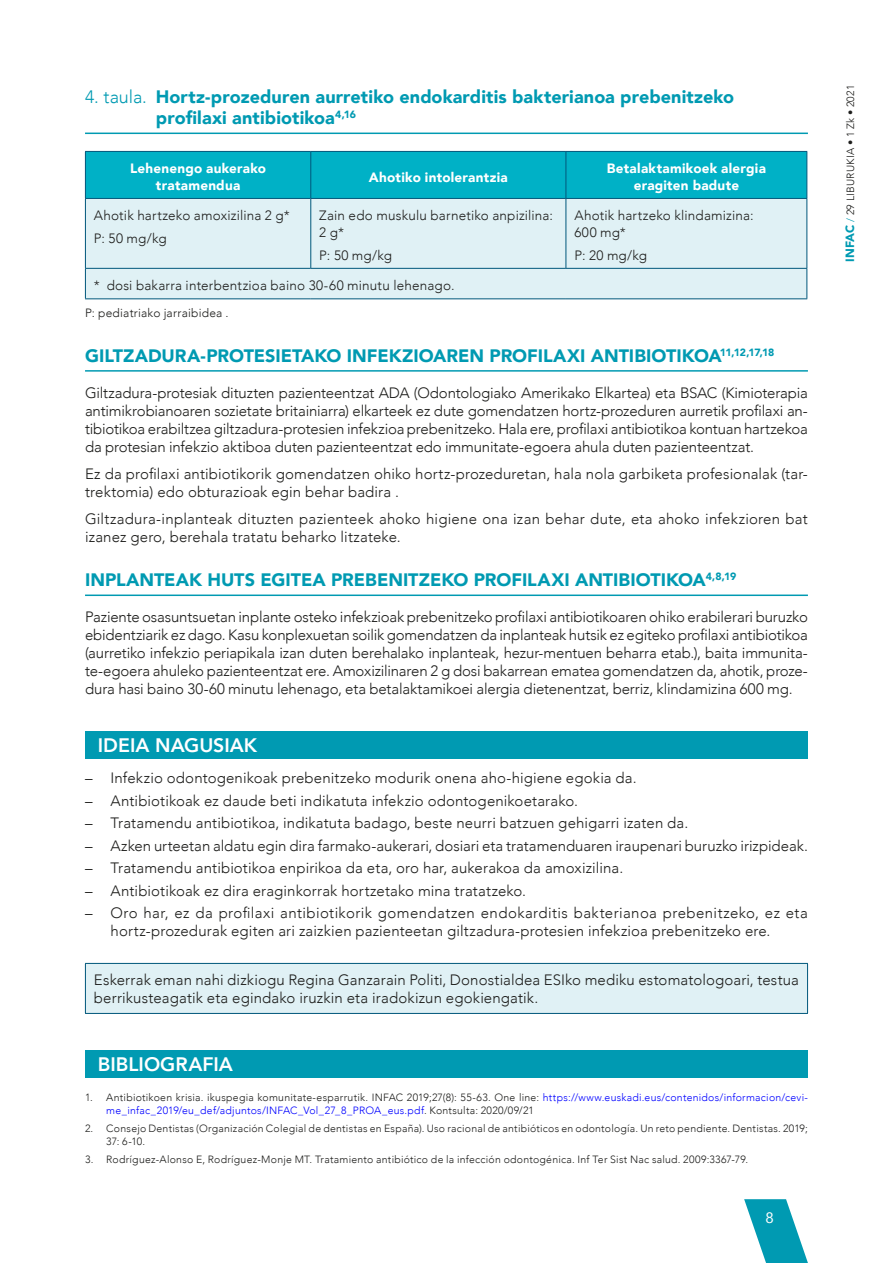
<style>
.page{position:relative;width:893px;height:1263px;background:#fff}
.page>*{position:absolute;margin:0;border:0;box-sizing:border-box;transform-origin:0 0}
.Titulo1{font:800 19.5px "Avenir";color:#fff}
.Titulo2{font:900 18px "Avenir";color:#009ab2}
.TABLA_FIGURA_titulo{font:900 18px/21px "Avenir";letter-spacing:.005em;color:#009ab2}
.Texto_general{font:300 15px/18px "Avenir";letter-spacing:.01em;color:#1d1d1b}
.t1{font:15px "Avenir";color:#fff}
.TABLA_texto{font:300 13.5px/16.5px "Avenir";letter-spacing:.01em;color:#1d1d1b}
.TABLA_cabecera{font:900 13.5px/16.5px "Avenir";letter-spacing:.02em;color:#fff;text-align:center}
.Texto_general-2{font:300 12px "Avenir";letter-spacing:.02em;color:#1d1d1b}
.Texto_bibliografia{font:300 10.5px/13.5px "Avenir";letter-spacing:.025em;color:#1d1d1b}
.Texto_bibliografia-2{font:300 10.5px/13.5px "Avenir";letter-spacing:.025em;color:#00f}
.s1{font-weight:300}
.s2{color:#1d1d1b}
.s3{font-weight:900;font-size:12px;color:#009ab2}
.s4{color:#009ab2}
</style>
<div class="page">
<hr style="left:85px;top:133px;width:723px;height:1px;background:#009ab2">
<hr style="left:85px;top:370px;width:723px;height:2px;background:#009ab2">
<hr style="left:85px;top:594px;width:723px;height:2px;background:#009ab2">
<div style="left:85px;top:731px;width:723px;height:27px;background:#009ab2"></div>
<div style="left:85px;top:1050px;width:723px;height:27px;background:#009ab2"></div>
<div style="left:86px;top:152px;width:720px;height:46px;background:#00b1c6"></div>
<div style="left:86px;top:199px;width:720px;height:99px;background:#e0f1f5"></div>
<hr style="left:85px;top:151px;width:226px;height:1px;background:#00577b">
<hr style="left:85px;top:152px;width:1px;height:46px;background:#00577b">
<hr style="left:311px;top:151px;width:255px;height:1px;background:#00577b">
<hr style="left:310px;top:152px;width:1px;height:46px;background:#00577b">
<hr style="left:566px;top:151px;width:241px;height:1px;background:#00577b">
<hr style="left:566px;top:152px;width:1px;height:46px;background:#00577b">
<hr style="left:806px;top:152px;width:1px;height:46px;background:#00577b">
<hr style="left:85px;top:198px;width:226px;height:1px;background:#00577b">
<hr style="left:85px;top:199px;width:1px;height:69px;background:#00577b">
<hr style="left:311px;top:198px;width:255px;height:1px;background:#00577b">
<hr style="left:310px;top:199px;width:1px;height:69px;background:#00577b">
<hr style="left:566px;top:198px;width:241px;height:1px;background:#00577b">
<hr style="left:566px;top:199px;width:1px;height:69px;background:#00577b">
<hr style="left:806px;top:199px;width:1px;height:69px;background:#00577b">
<hr style="left:85px;top:268px;width:226px;height:1px;background:#00577b">
<svg style="left:85px;top:269px;width:1px;height:29px"></svg>
<hr style="left:311px;top:268px;width:255px;height:1px;background:#00577b">
<hr style="left:566px;top:268px;width:241px;height:1px;background:#00577b">
<svg style="left:806px;top:269px;width:1px;height:29px"></svg>
<hr style="left:85px;top:298px;width:226px;height:1px;background:#00577b">
<hr style="left:311px;top:298px;width:255px;height:1px;background:#00577b">
<hr style="left:566px;top:298px;width:241px;height:1px;background:#00577b">
<div style="left:85px;top:963px;width:722px;height:50px;background:#e0f1f5"></div>
<hr style="left:85px;top:963px;width:723px;height:1px;background:#00577b">
<hr style="left:85px;top:964px;width:1px;height:49px;background:#00577b">
<hr style="left:807px;top:964px;width:1px;height:49px;background:#00577b">
<hr style="left:85px;top:1013px;width:723px;height:1px;background:#00577b">
<svg style="left:744px;top:1199px;width:64px;height:64px"></svg>
<p class="TABLA_FIGURA_titulo" style="left:156px;top:86px;width:580px;text-indent:-71px"><span class="s1">4. taula.</span> Hortz-prozeduren aurretiko endokarditis bakterianoa prebenitzeko profilaxi antibiotikoa<sup>4,16</sup></p>
<p class="TABLA_cabecera" style="left:130px;top:160px;width:138px">Lehenengo aukerako tratamendua</p>
<p class="TABLA_cabecera" style="left:369px;top:168px;width:140px">Ahotiko intolerantzia</p>
<p class="TABLA_cabecera" style="left:607px;top:160px;width:161px">Betalaktamikoek alergia eragiten badute</p>
<p class="TABLA_texto" style="left:94px;top:208px;width:197px">Ahotik hartzeko amoxizilina 2 g*</p>
<p class="TABLA_texto" style="left:94px;top:230px;width:74px">P: 50 mg/kg</p>
<p class="TABLA_texto" style="left:319px;top:208px;width:235px">Zain edo muskulu barnetiko anpizilina:<br>2 g*</p>
<p class="TABLA_texto" style="left:319px;top:247px;width:74px">P: 50 mg/kg</p>
<p class="TABLA_texto" style="left:574px;top:208px;width:181px">Ahotik hartzeko klindamizina:<br>600 mg*</p>
<p class="TABLA_texto" style="left:574px;top:247px;width:74px">P: 20 mg/kg</p>
<p class="TABLA_texto" style="left:94px;top:277px;width:362px">* dosi bakarra interbentzioa baino 30-60 minutu lehenago.</p>
<p class="Texto_general-2" style="left:85px;top:306px;width:145px">P: pediatriako jarraibidea .</p>
<p class="Titulo2" style="left:85px;top:340px;width:691px">GILTZADURA-PROTESIETAKO INFEKZIOAREN PROFILAXI ANTIBIOTIKOA<sup>11,12,17,18</sup></p>
<p class="Texto_general" style="left:85px;top:383px;width:724px;text-align:justify">Giltzadura-protesiak dituzten pazienteentzat ADA (Odontologiako Amerikako Elkartea) eta BSAC (Kimioterapia antimikrobianoaren sozietate britainiarra) elkarteek ez dute gomendatzen hortz-prozeduren aurretik profilaxi an&shy;tibiotikoa erabiltzea giltzadura-protesien infekzioa prebenitzeko. Hala ere, profilaxi antibiotikoa kontuan hartzekoa da protesian infekzio aktiboa duten pazienteentzat edo immunitate-egoera ahula duten pazienteentzat.</p>
<p class="Texto_general" style="left:85px;top:464px;width:724px">Ez da profilaxi antibiotikorik gomendatzen ohiko hortz-prozeduretan, hala nola garbiketa profesionalak (tar&shy;trektomia) edo obturazioak egin behar badira .</p>
<p class="Texto_general" style="left:85px;top:509px;width:724px">Giltzadura-inplanteak dituzten pazienteek ahoko higiene ona izan behar dute, eta ahoko infekzioren bat izanez gero, berehala tratatu beharko litzateke.</p>
<p class="Titulo2" style="left:85px;top:564px;width:653px">INPLANTEAK HUTS EGITEA PREBENITZEKO PROFILAXI ANTIBIOTIKOA<sup>4,8,19</sup></p>
<p class="Texto_general" style="left:85px;top:608px;width:724px;text-align:justify">Paziente osasuntsuetan inplante osteko infekzioak prebenitzeko profilaxi antibiotikoaren ohiko erabilerari buruzko ebidentziarik ez dago. Kasu konplexuetan soilik gomendatzen da inplanteak hutsik ez egiteko profilaxi antibiotikoa (aurretiko infekzio periapikala izan duten berehalako inplanteak, hezur-mentuen beharra etab.), baita immunita&shy;te-egoera ahuleko pazienteentzat ere. Amoxizilinaren 2 g dosi bakarrean ematea gomendatzen da, ahotik, proze&shy;dura hasi baino 30-60 minutu lehenago, eta betalaktamikoei alergia dietenentzat, berriz, klindamizina 600 mg.</p>
<p class="Titulo1" style="left:98px;top:729px;width:161px">IDEIA NAGUSIAK</p>
<p class="Texto_general" style="left:85px;top:769px;width:553px">– Infekzio odontogenikoak prebenitzeko modurik onena aho-higiene egokia da.</p>
<p class="Texto_general" style="left:85px;top:791px;width:494px">– Antibiotikoak ez daude beti indikatuta infekzio odontogenikoetarako.</p>
<p class="Texto_general" style="left:85px;top:814px;width:605px">– Tratamendu antibiotikoa, indikatuta badago, beste neurri batzuen gehigarri izaten da.</p>
<p class="Texto_general" style="left:85px;top:836px;width:724px">– Azken urteetan aldatu egin dira farmako-aukerari, dosiari eta tratamenduaren iraupenari buruzko irizpideak.</p>
<p class="Texto_general" style="left:85px;top:859px;width:540px">– Tratamendu antibiotikoa enpirikoa da eta, oro har, aukerakoa da amoxizilina.</p>
<p class="Texto_general" style="left:85px;top:881px;width:443px">– Antibiotikoak ez dira eraginkorrak hortzetako mina tratatzeko.</p>
<p class="Texto_general" style="left:111px;top:904px;width:699px;text-indent:-26px">– Oro har, ez da profilaxi antibiotikorik gomendatzen endokarditis bakterianoa prebenitzeko, ez eta hortz-prozedurak egiten ari zaizkien pazienteetan giltzadura-protesien infekzioa prebenitzeko ere.</p>
<p class="Texto_general" style="left:94px;top:971px;width:707px">Eskerrak eman nahi dizkiogu Regina Ganzarain Politi, Donostialdea ESIko mediku estomatologoari, testua berrikusteagatik eta egindako iruzkin eta iradokizun egokiengatik.</p>
<p class="Titulo1" style="left:98px;top:1049px;width:137px">BIBLIOGRAFIA</p>
<p class="Texto_bibliografia-2" style="left:106px;top:1090px;width:703px;text-indent:-21px"><span class="s2">1. Antibiotikoen krisia. ikuspegia komunitate-esparrutik. INFAC 2019;27(8): 55-63. One line:</span> https://www.euskadi.eus/contenidos/informacion/cevi&shy;me_infac_2019/eu_def/adjuntos/INFAC_Vol_27_8_PROA_eus.pdf<span class="s2">. Kontsulta: 2020/09/21</span></p>
<p class="Texto_bibliografia" style="left:106px;top:1121px;width:703px;text-indent:-21px">2. Consejo Dentistas (Organización Colegial de dentistas en España). Uso racional de antibióticos en odontología. Un reto pendiente. Dentistas. 2019;<br>37: 6-10.</p>
<p class="Texto_bibliografia" style="left:85px;top:1153px;width:665px">3. Rodríguez-Alonso E, Rodríguez-Monje MT. Tratamiento antibiótico de la infección odontogénica. Inf Ter Sist Nac salud. 2009:3367-79.</p>
<p class="t1" style="left:765px;top:1206px;width:10px">8</p>
<p class="Texto_bibliografia" style="left:844px;top:262px;width:179px;rotate:-90deg"><span class="s3">INFAC</span> <span class="s4">/</span> 29 LIBURUKIA • 1 Zk • 2021</p>
</div>
